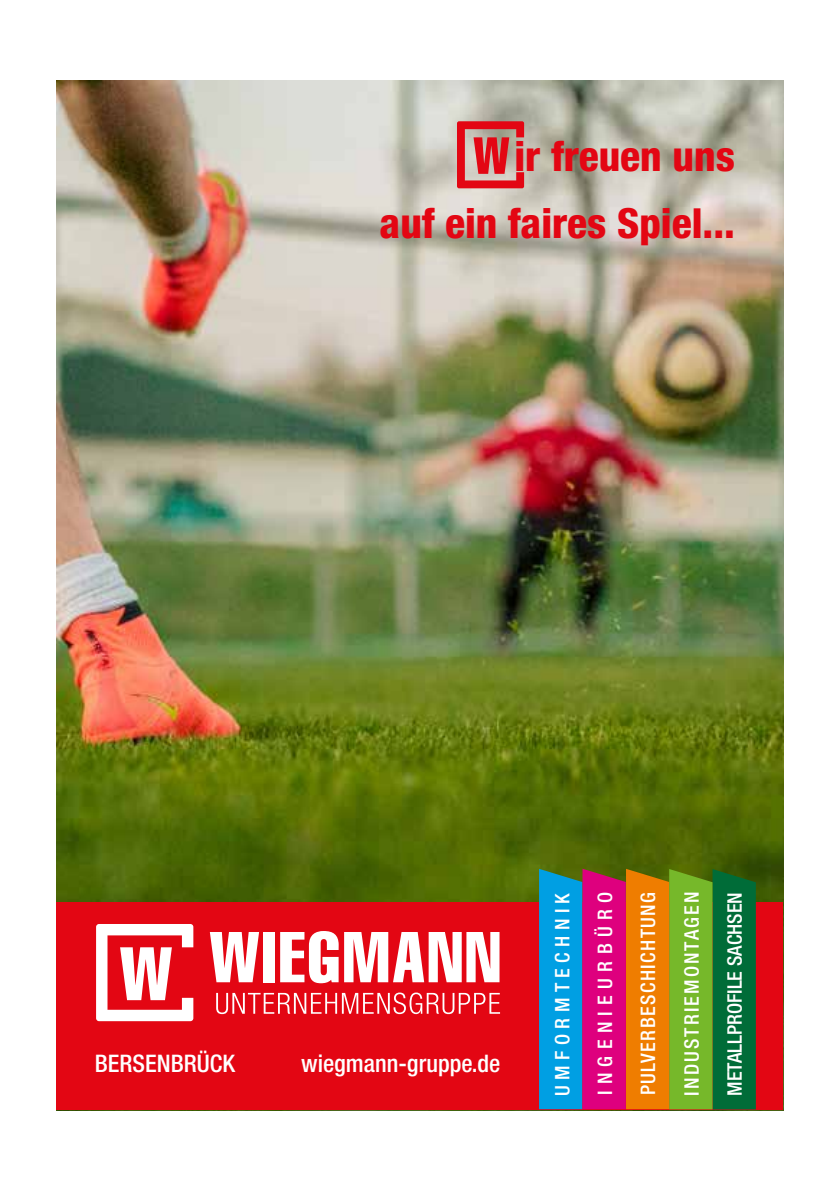
<style>
.page{position:relative;width:840px;height:1191px;background:#fff}
.page>*{position:absolute;margin:0;border:0;box-sizing:border-box;transform-origin:0 0}
.t1{font:800 condensed 41.6px/67px "Helvetica Neue LT Std";color:#e30613;text-align:right}
.t2{font:500 condensed 24.2px "Helvetica Neue LT Std";color:#fff}
.t3{font:500 condensed 20px "Helvetica Neue LT Std";color:#fff}
.t4{font:500 condensed 20px "Helvetica Neue LT Std";letter-spacing:.07em;color:#fff}
.t5{font:500 condensed 20px "Helvetica Neue LT Std";letter-spacing:.105em;color:#fff}
.t6{font:500 condensed 20px "Helvetica Neue LT Std";letter-spacing:.27em;color:#fff}
.t7{font:500 condensed 20px "Helvetica Neue LT Std";letter-spacing:.315em;color:#fff}
</style>
<div class="page">
<img style="left:57px;top:80px;width:725px;height:1030px">
<div style="left:57px;top:902px;width:725px;height:207px;background:#e30613"></div>
<svg style="left:216px;top:992px;width:283px;height:22px"></svg>
<svg style="left:210px;top:932px;width:49px;height:50px"></svg>
<div style="left:263px;top:932px;width:12px;height:50px;background:#fff"></div>
<svg style="left:280px;top:931px;width:58px;height:52px"></svg>
<svg style="left:344px;top:932px;width:155px;height:50px"></svg>
<svg style="left:96px;top:924px;width:97px;height:97px"></svg>
<svg style="left:538px;top:868px;width:217px;height:241px"></svg>
<svg style="left:456px;top:121px;width:68px;height:67px"></svg>
<p class="t1" style="left:379px;top:122px;width:356px">ir freuen uns<br>auf ein faires Spiel...</p>
<p class="t2" style="left:95px;top:1048px;width:141px">BERSENBRÜCK</p>
<p class="t2" style="left:301px;top:1048px;width:201px">wiegmann-gruppe.de</p>
<p class="t4" style="left:636px;top:1095px;width:205px;rotate:-90deg">PULVERBESCHICHTUNG</p>
<p class="t5" style="left:679px;top:1095px;width:206px;rotate:-90deg">INDUSTRIEMONTAGEN</p>
<p class="t7" style="left:592px;top:1095px;width:205px;rotate:-90deg">INGENIEURBÜRO</p>
<p class="t6" style="left:550px;top:1095px;width:204px;rotate:-90deg">UMFORMTECHNIK</p>
<p class="t3" style="left:722px;top:1095px;width:205px;rotate:-90deg">METALLPROFILE SACHSEN</p>
</div>
